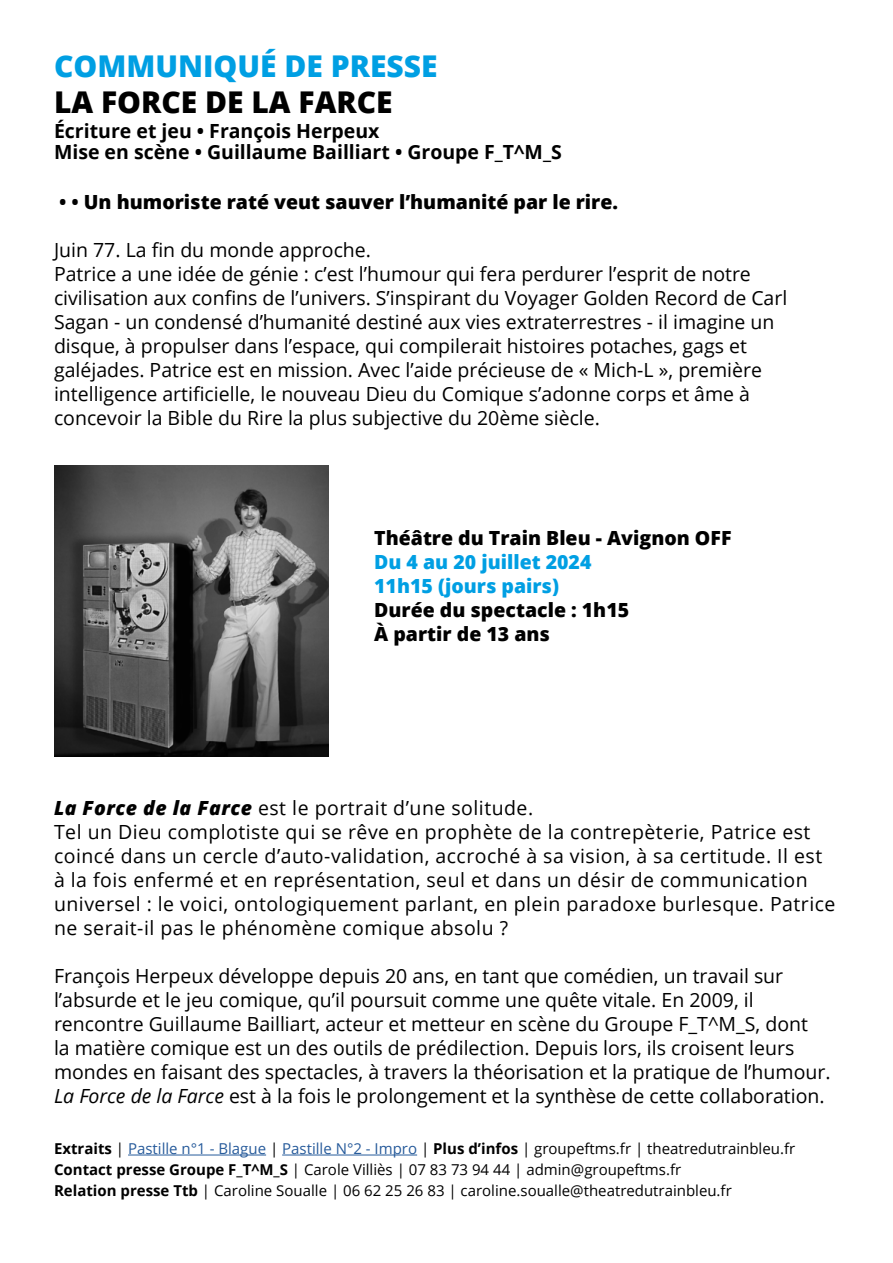
<style>
.page{position:relative;width:893px;height:1263px;background:#fff}
.page>*{position:absolute;margin:0;border:0;box-sizing:border-box;transform-origin:0 0}
.t1{font:800 30px "Open Sans";color:#009fe3}
.t2{font:800 30px "Open Sans";color:#000}
.t3{font:19.5px/24px "Open Sans";color:#000}
.t4{font:19.5px/24px "Open Sans";letter-spacing:.025em;color:#000}
.t5{font:800 19.5px/24px "Open Sans";color:#000}
.t6{font:700 19.5px/21px "Open Sans";color:#000}
.t7{font:800 19.5px/24px "Open Sans";color:#009fe3}
.t8{font:15px/21px "Open Sans";color:#000}
.s1{font-weight:700}
.s2{font-weight:800;font-style:italic}
.s3{font-style:italic}
.s4{color:#275b9b}
</style>
<div class="page">
<hr style="left:128px;top:1154px;width:138px;height:1px;background:#275b9b">
<hr style="left:282px;top:1154px;width:135px;height:1px;background:#275b9b">
<img style="left:54px;top:465px;width:274px;height:292px">
<h1 class="t1" style="left:54px;top:43px;width:385px">COMMUNIQUÉ DE PRESSE</h1>
<h1 class="t2" style="left:54px;top:79px;width:340px">LA FORCE DE LA FARCE</h1>
<p class="t6" style="left:54px;top:120px;width:509px">Écriture et jeu • François Herpeux<br>Mise en scène • Guillaume Bailliart • Groupe F_T^M_S</p>
<p class="t5" style="left:59px;top:189px;width:561px"><span class="s1">• •</span> Un humoriste raté veut sauver l’humanité par le rire.</p>
<p class="t3" style="left:54px;top:237px;width:735px">Juin 77. La fin du monde approche.<br>Patrice a une idée de génie : c’est l’humour qui fera perdurer l’esprit de notre civilisation aux confins de l’univers. S’inspirant du Voyager Golden Record de Carl Sagan - un condensé d’humanité destiné aux vies extraterrestres - il imagine un disque, à propulser dans l’espace, qui compilerait histoires potaches, gags et galéjades. Patrice est en mission. Avec l’aide précieuse de « Mich-L », première intelligence artificielle, le nouveau Dieu du Comique s’adonne corps et âme à concevoir la Bible du Rire la plus subjective du 20ème siècle.</p>
<p class="t5" style="left:374px;top:525px;width:359px">Théâtre du Train Bleu - Avignon OFF</p>
<p class="t7" style="left:374px;top:549px;width:219px">Du 4 au 20 juillet 2024<br>11h15 (jours pairs)</p>
<p class="t5" style="left:374px;top:597px;width:256px">Durée du spectacle : 1h15<br>À partir de 13 ans</p>
<p class="t4" style="left:54px;top:795px;width:783px"><span class="s2">La Force de la Farce</span> est le portrait d’une solitude.<br>Tel un Dieu complotiste qui se rêve en prophète de la contrepèterie, Patrice est coincé dans un cercle d’auto-validation, accroché à sa vision, à sa certitude. Il est à la fois enfermé et en représentation, seul et dans un désir de communication universel : le voici, ontologiquement parlant, en plein paradoxe burlesque. Patrice ne serait-il pas le phénomène comique absolu ?</p>
<p class="t3" style="left:54px;top:963px;width:778px">François Herpeux développe depuis 20 ans, en tant que comédien, un travail sur l’absurde et le jeu comique, qu’il poursuit comme une quête vitale. En 2009, il rencontre Guillaume Bailliart, acteur et metteur en scène du Groupe F_T^M_S, dont<br>la matière comique est un des outils de prédilection. Depuis lors, ils croisent leurs mondes en faisant des spectacles, à travers la théorisation et la pratique de l’humour.<br><span class="s3">La Force de la Farce</span> est à la fois le prolongement et la synthèse de cette collaboration.</p>
<p class="t8" style="left:54px;top:1137px;width:743px"><span class="s1">Extraits</span> | <span class="s4">Pastille n°1 - Blague</span> | <span class="s4">Pastille N°2 - Impro</span> | <span class="s1">Plus d’infos</span> | groupeftms.fr | theatredutrainbleu.fr<br><span class="s1">Contact presse Groupe F_T^M_S</span> | Carole Villiès | 07 83 73 94 44 | admin@groupeftms.fr<br><span class="s1">Relation presse Ttb</span> | Caroline Soualle | 06 62 25 26 83 | caroline.soualle@theatredutrainbleu.fr</p>
</div>
